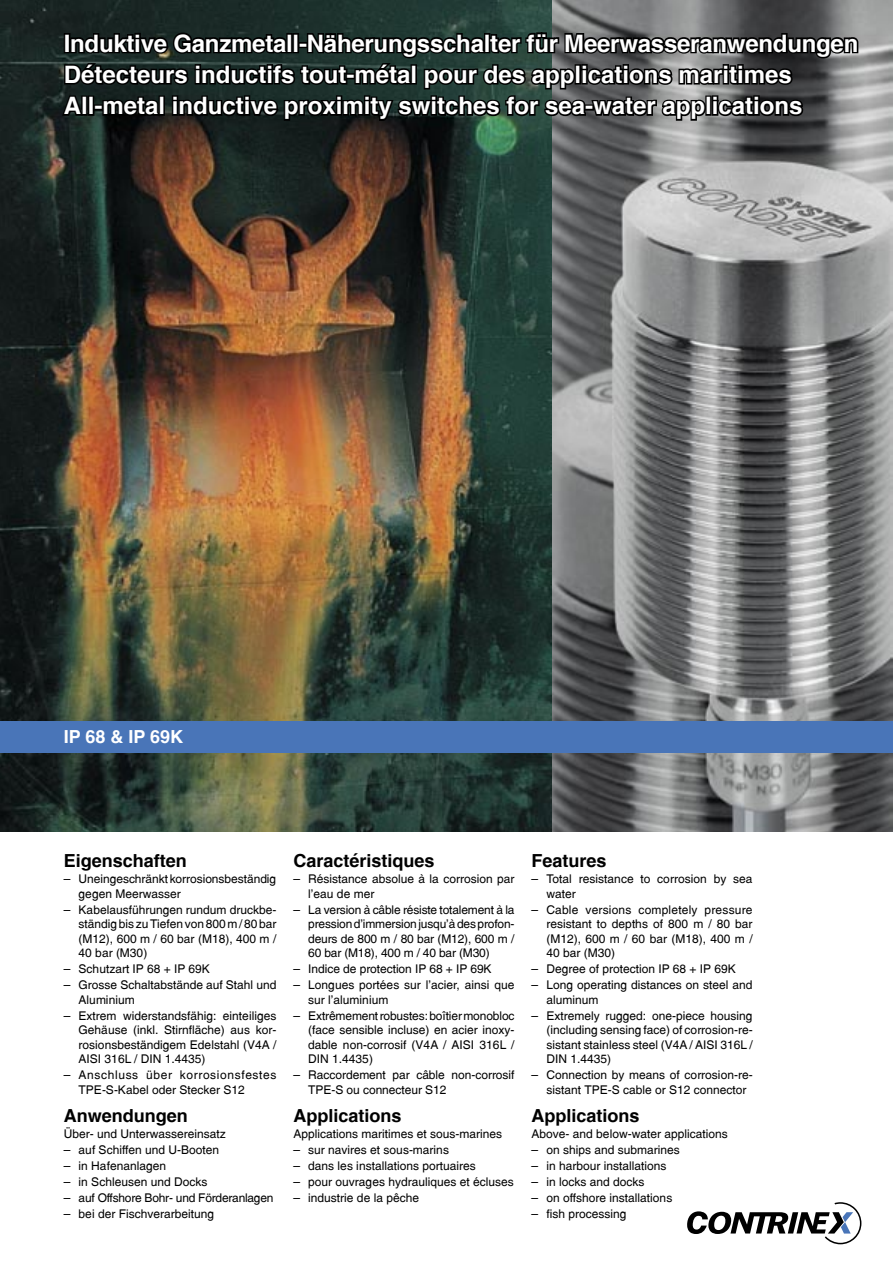
<style>
.page{position:relative;width:893px;height:1263px;background:#fff}
.page>*{position:absolute;margin:0;border:0;box-sizing:border-box;transform-origin:0 0}
.Switz16boldwhite{font:700 24px "Switzerland";color:#fff}
.Switz12bold{font:700 18px "Switzerland";color:#000}
.Switz12bold_white{font:700 18px "Switzerland";color:#fff}
.Switz8indF{font:12px/14.4px "Switzerland Plain";color:#000}
.Switz8indE{font:12px/14.4px "Switzerland Plain";color:#000}
.Switz8indD{font:12px/14.4px "Switzerland Plain";color:#000}
.Switz8indD-2{font:12px/14.4px "Switzerland Plain";letter-spacing:.05em;color:#000}
.Switz8indD-3{font:12px "Switzerland Plain";letter-spacing:-.02em;color:#000}
</style>
<div class="page">
<svg style="left:687px;top:1202px;width:174px;height:42px"></svg>
<img style="left:0;top:0;width:893px;height:831px">
<div style="left:0;top:722px;width:893px;height:31px;background:#4975b8"></div>
<svg style="left:60px;top:9px;width:800px;height:133px"></svg>
<p class="Switz16boldwhite" style="left:64px;top:29px;width:796px">Induktive Ganzmetall-Näherungsschalter für Meerwasseranwendungen</p>
<p class="Switz16boldwhite" style="left:64px;top:60px;width:730px">Détecteurs inductifs tout-métal pour des applications maritimes</p>
<p class="Switz16boldwhite" style="left:64px;top:91px;width:740px">All-metal inductive proximity switches for sea-water applications</p>
<p class="Switz12bold_white" style="left:64px;top:726px;width:121px">IP 68 &amp; IP 69K</p>
<p class="Switz12bold" style="left:64px;top:850px;width:125px">Eigenschaften</p>
<p class="Switz8indD" style="left:79px;top:872px;width:199px;text-indent:-15px">– Uneingeschränkt korrosionsbeständig gegen Meerwasser</p>
<p class="Switz8indD" style="left:79px;top:902px;width:199px;text-align:justify;text-indent:-15px">– Kabelausführungen rundum druckbe&shy;ständig bis zu Tiefen von 800 m / 80 bar (M12), 600 m / 60 bar (M18), 400 m / 40 bar (M30)</p>
<p class="Switz8indD" style="left:64px;top:962px;width:148px">– Schutzart IP 68 + IP 69K</p>
<p class="Switz8indD" style="left:79px;top:978px;width:199px;text-indent:-15px">– Grosse Schaltabstände auf Stahl und<br>Aluminium</p>
<p class="Switz8indD" style="left:79px;top:1008px;width:199px;text-align:justify;text-indent:-15px">– Extrem widerstandsfähig: einteiliges Gehäuse (inkl. Stirnfläche) aus kor&shy;rosionsbeständigem Edelstahl (V4A / AISI 316L / DIN 1.4435)</p>
<p class="Switz8indD-2" style="left:79px;top:1068px;width:199px;text-indent:-15px">– Anschluss über korrosionsfestes<br>TPE-S-Kabel oder Stecker S12</p>
<p class="Switz12bold" style="left:64px;top:1104px;width:126px">Anwendungen</p>
<p class="Switz8indD" style="left:64px;top:1126px;width:164px">Über- und Unterwassereinsatz</p>
<p class="Switz8indD" style="left:64px;top:1142px;width:157px">– auf Schiffen und U-Booten</p>
<p class="Switz8indD" style="left:64px;top:1158px;width:104px">– in Hafenanlagen</p>
<p class="Switz8indD" style="left:64px;top:1174px;width:145px">– in Schleusen und Docks</p>
<p class="Switz8indD-3" style="left:64px;top:1191px;width:211px">– auf Offshore Bohr- und Förderanlagen</p>
<p class="Switz8indD" style="left:64px;top:1206px;width:152px">– bei der Fischverarbeitung</p>
<p class="Switz12bold" style="left:293px;top:850px;width:143px">Caractéristiques</p>
<p class="Switz8indF" style="left:308px;top:872px;width:208px;text-indent:-15px">– Résistance absolue à la corrosion par l'eau de mer</p>
<p class="Switz8indF" style="left:308px;top:902px;width:208px;text-align:justify;text-indent:-15px">– La version à câble résiste totalement à la pression d'immersion jusqu'à des profon&shy;deurs de 800 m / 80 bar (M12), 600 m / 60 bar (M18), 400 m / 40 bar (M30)</p>
<p class="Switz8indF" style="left:293px;top:962px;width:200px">– Indice de protection IP 68 + IP 69K</p>
<p class="Switz8indF" style="left:308px;top:978px;width:208px;text-indent:-15px">– Longues portées sur l’acier, ainsi que sur l'aluminium</p>
<p class="Switz8indF" style="left:308px;top:1008px;width:208px;text-align:justify;text-indent:-15px">– Extrêmement robustes: boîtier monobloc (face sensible incluse) en acier inoxy&shy;dable non-corrosif (V4A / AISI 316L / DIN 1.4435)</p>
<p class="Switz8indF" style="left:308px;top:1068px;width:208px;text-indent:-15px">– Raccordement par câble non-corrosif<br>TPE-S ou connecteur S12</p>
<p class="Switz12bold" style="left:293px;top:1104px;width:110px">Applications</p>
<p class="Switz8indF" style="left:293px;top:1126px;width:210px">Applications maritimes et sous-marines</p>
<p class="Switz8indF" style="left:293px;top:1142px;width:157px">– sur navires et sous-marins</p>
<p class="Switz8indF" style="left:293px;top:1158px;width:184px">– dans les installations portuaires</p>
<p class="Switz8indF" style="left:293px;top:1174px;width:222px">– pour ouvrages hydrauliques et écluses</p>
<p class="Switz8indF" style="left:293px;top:1190px;width:127px">– industrie de la pêche</p>
<p class="Switz12bold" style="left:531px;top:850px;width:77px">Features</p>
<p class="Switz8indE" style="left:546px;top:872px;width:208px;text-indent:-15px">– Total resistance to corrosion by sea water</p>
<p class="Switz8indE" style="left:546px;top:902px;width:208px;text-align:justify;text-indent:-15px">– Cable versions completely pressure resistant to depths of 800 m / 80 bar (M12), 600 m / 60 bar (M18), 400 m / 40 bar (M30)</p>
<p class="Switz8indE" style="left:531px;top:962px;width:206px">– Degree of protection IP 68 + IP 69K</p>
<p class="Switz8indE" style="left:546px;top:978px;width:208px;text-indent:-15px">– Long operating distances on steel and aluminum</p>
<p class="Switz8indE" style="left:546px;top:1008px;width:208px;text-align:justify;text-indent:-15px">– Extremely rugged: one-piece housing (including sensing face) of corrosion-re&shy;sistant stainless steel (V4A / AISI 316L / DIN 1.4435)</p>
<p class="Switz8indE" style="left:546px;top:1068px;width:208px;text-indent:-15px">– Connection by means of corrosion-re&shy;sistant TPE-S cable or S12 connector</p>
<p class="Switz12bold" style="left:531px;top:1104px;width:110px">Applications</p>
<p class="Switz8indE" style="left:531px;top:1126px;width:198px">Above- and below-water applications</p>
<p class="Switz8indE" style="left:531px;top:1142px;width:150px">– on ships and submarines</p>
<p class="Switz8indE" style="left:531px;top:1158px;width:137px">– in harbour installations</p>
<p class="Switz8indE" style="left:531px;top:1174px;width:114px">– in locks and docks</p>
<p class="Switz8indE" style="left:531px;top:1190px;width:142px">– on offshore installations</p>
<p class="Switz8indE" style="left:531px;top:1206px;width:96px">– fish processing</p>
</div>
